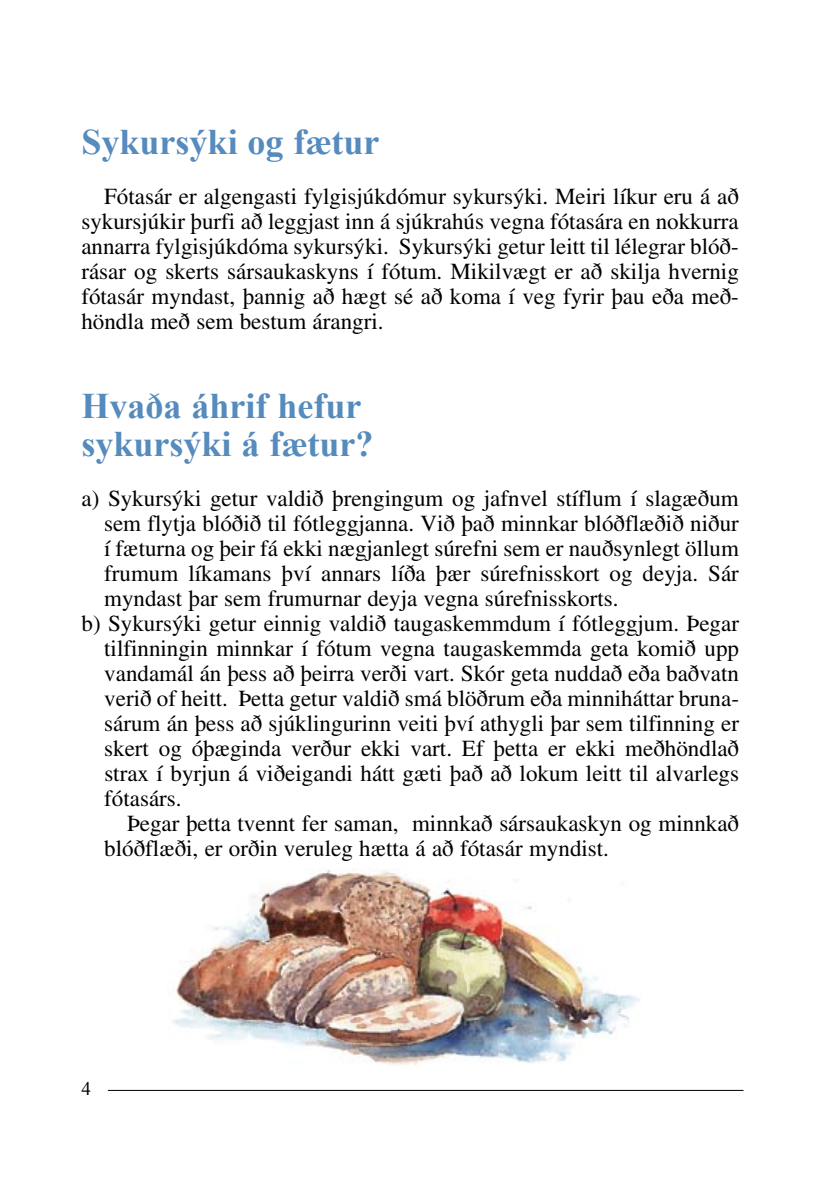
<style>
.page{position:relative;width:840px;height:1191px;background:#fff}
.page>*{position:absolute;margin:0;border:0;box-sizing:border-box;transform-origin:0 0}
.t1{font:700 36px/38px "Times New Roman";color:#568bbe}
.t2{font:23px/25px "Times";color:#000;text-align:justify}
.t3{font:19px "Times New Roman";color:#000}
</style>
<div class="page">
<hr style="left:108px;top:1090px;width:635px;height:1px;background:#000">
<img style="left:173px;top:868px;width:467px;height:197px">
<h1 class="t1" style="left:81px;top:122px;width:299px">Sykursýki og fætur</h1>
<p class="t2" style="left:81px;top:184px;width:658px;text-indent:23px">Fóta-sár er al-geng-asti fylgi-sjúk-dóm-ur syk-ur-s‡ki. Meiri lík-ur eru á a› syk-ur-sjúk-ir flurfi a› leggj-ast inn á sjúkra-hús vegna fóta-sára en nokk-urra ann-arra fylgi-sjúk-dóma syk-ur-s‡ki. Syk-ur-s‡ki get-ur leitt til lé-legr-ar bló›- rás-ar og skerts sárs-auka-skyns í fót-um. Mik-il-vægt er a› skilja hvern-ig fóta-sár mynd-ast, flannig a› hægt sé a› koma í veg fyr-ir flau e›a me›- höndla me› sem best-um ár-angri.</p>
<h1 class="t1" style="left:81px;top:385px;width:293px">Hvaða áhrif hefur sykursýki á fætur?</h1>
<p class="t2" style="left:81px;top:485px;width:658px">a) Syk-ur-s‡ki get-ur vald-i› flreng-ing-um og jafn-vel stífl-um í slag-æ›-um</p>
<p class="t2" style="left:104px;top:510px;width:636px">sem flytja bló›-i› til fót-leggj-anna. Vi› fla› minnk-ar bló›-flæ›-i› ni›-ur</p>
<p class="t2" style="left:104px;top:535px;width:636px">í fæt-urna og fleir fá ekki nægj-an-legt súr-efni sem er nau›-syn-legt öll-um</p>
<p class="t2" style="left:104px;top:560px;width:636px">frum-um lík-am-ans flví ann-ars lí›a flær súr-efn-is-skort og deyja. Sár</p>
<p class="t2" style="left:104px;top:585px;width:515px">m-ynd-ast flar sem frum-urn-ar deyja vegna súr-efn-is-skorts.</p>
<p class="t2" style="left:81px;top:610px;width:658px">b) Syk-ur-s‡ki get-ur einnig vald-i› tauga-skemmd-um í fót-leggj-um. fieg-ar</p>
<p class="t2" style="left:104px;top:635px;width:636px">til-finn-ing-in minnk-ar í fót-um vegna tauga-skemmda geta kom-i› upp</p>
<p class="t2" style="left:104px;top:660px;width:636px">vanda-mál án fless a› fleirra ver›i vart. Skór geta nudd-a› e›a ba›-vatn</p>
<p class="t2" style="left:104px;top:685px;width:636px">ver-i› of heitt. fietta get-ur vald-i› smá blö›r-um e›a minni-hátt-ar bruna-</p>
<p class="t2" style="left:104px;top:710px;width:636px">sár-um án fless a› sjúk-ling-ur-inn veiti flví at-hygli flar sem til-finn-ing er</p>
<p class="t2" style="left:104px;top:735px;width:636px">skert og óflæg-inda ver›-ur ekki vart. Ef fletta er ekki me›-höndl-a›</p>
<p class="t2" style="left:104px;top:760px;width:636px">strax í byrj-un á vi›-eig-andi hátt gæti fla› a› lok-um leitt til al-var-legs</p>
<p class="t2" style="left:104px;top:785px;width:79px">fóta-sárs.</p>
<p class="t2" style="left:127px;top:810px;width:613px">fieg-ar fletta tvennt fer sam-an, minnk-a› sárs-auka-skyn og minnk-a›</p>
<p class="t2" style="left:104px;top:835px;width:506px">bló›-flæ›i, er or›-in veru-leg hætta á a› fóta-sár mynd-ist.</p>
<p class="t3" style="left:81px;top:1075px;width:11px">4</p>
</div>
